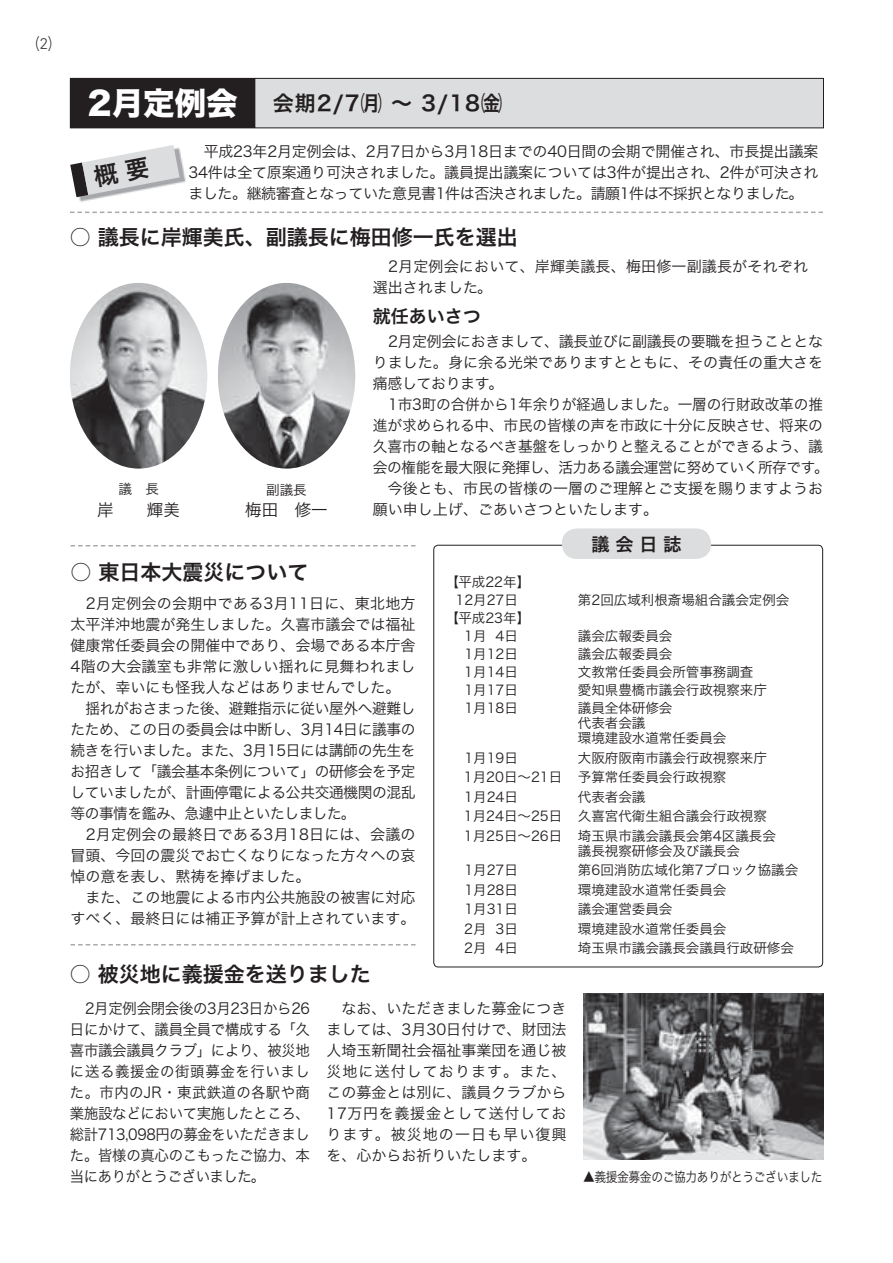
<style>
.page{position:relative;width:893px;height:1263px;background:#fff}
.page>*{position:absolute;margin:0;border:0;box-sizing:border-box;transform-origin:0 0}
.t1{font:21px "Hira Kaku Pro W6 90 pv RKSJ H";color:#231f20}
.t2{font:18px "Hira Kaku Pro W6 90 pv RKSJ H";color:#231f20}
.t3{font:16.5px "Hira Kaku Pro W3 90 pv RKSJ H";color:#231f20}
.t4{font:15px/21px "Hira Kaku Pro W3 90 pv RKSJ H";letter-spacing:-.015em;color:#231f20;text-align:justify}
.t5{font:15px/21px "Hira Kaku Pro W3 90 pv RKSJ H";letter-spacing:-.015em;color:#231f20;text-align:justify;scale:.96 1}
.t6{font:15px/21px "Hira Kaku Pro W3 90 pv RKSJ H";letter-spacing:.01em;color:#231f20}
.t7{font:15px "DFP Gothic PCID W3 83 pv RKSJ H";color:#231f20}
.t8{font:13.5px/19.5px "Hira Kaku Pro W3 90 pv RKSJ H";color:#231f20}
.t9{font:13.5px "Hira Kaku Pro W3 90 pv RKSJ H";letter-spacing:-.03em;color:#231f20;scale:.87 1}
.s1{font-family:"Hira Kaku Std W8 90 pv RKSJ H";font-size:31.5px;color:#fff}
</style>
<div class="page">
<div style="left:562px;top:528px;width:149px;height:31px;background:#dcddde;border-radius:15px"></div>
<img style="left:76px;top:150px;width:110px;height:52px">
<svg style="left:70px;top:212px;width:753px;height:1px"></svg>
<img style="left:70px;top:283px;width:137px;height:186px;border-radius:50%">
<img style="left:218px;top:283px;width:137px;height:186px;border-radius:50%">
<img style="left:583px;top:994px;width:240px;height:166px">
<svg style="left:71px;top:545px;width:345px;height:1px"></svg>
<svg style="left:71px;top:944px;width:345px;height:1px"></svg>
<div style="left:70px;top:78px;width:185px;height:50px;background:#231f20"></div>
<div style="left:255px;top:78px;width:568px;height:50px;background:#dcddde"></div>
<hr style="left:255px;top:78px;width:569px;height:1px;background:#231f20">
<hr style="left:823px;top:79px;width:1px;height:48px;background:#231f20">
<hr style="left:70px;top:127px;width:754px;height:1px;background:#231f20">
<svg style="left:70px;top:145px;width:110px;height:52px"></svg>
<p class="t7" style="left:24px;top:38px;width:40px">（2）</p>
<h1 class="t1" style="left:87px;top:95px;width:416px"><span class="s1">2月定例会</span> 会期2/7㈪ ～ 3/18㈮</h1>
<p class="t4" style="left:188px;top:143px;width:632px">　平成23年2月定例会は、2月7日から3月18日までの40日間の会期で開催され、市長提出議案34件は全て原案通り可決されました。議員提出議案については3件が提出され、2件が可決されました。継続審査となっていた意見書1件は否決されました。請願1件は不採択となりました。</p>
<h1 class="t1" style="left:70px;top:230px;width:449px">○ 議長に岸輝美氏、副議長に梅田修一氏を選出</h1>
<p class="t6" style="left:373px;top:258px;width:437px">　2月定例会において、岸輝美議長、梅田修一副議長がそれぞれ選出されました。</p>
<p class="t8" style="left:118px;top:481px;width:42px">議　長</p>
<p class="t3" style="left:97px;top:504px;width:84px">岸　　輝美</p>
<p class="t8" style="left:266px;top:482px;width:42px">副議長</p>
<p class="t3" style="left:245px;top:504px;width:84px">梅田　修一</p>
<p class="t2" style="left:373px;top:309px;width:109px">就任あいさつ</p>
<p class="t4" style="left:373px;top:333px;width:452px">　2月定例会におきまして、議長並びに副議長の要職を担うこととなりました。身に余る光栄でありますとともに、その責任の重大さを痛感しております。</p>
<p class="t4" style="left:373px;top:396px;width:457px;text-align:left;text-indent:15px">1市3町の合併から1年余りが経過しました。一層の行財政改革の推進が求められる中、市民の皆様の声を市政に十分に反映させ、将来の久喜市の軸となるべき基盤をしっかりと整えることができるよう、議会の権能を最大限に発揮し、活力ある議会運営に努めていく所存です。　今後とも、市民の皆様の一層のご理解とご支援を賜りますようお願い申し上げ、ごあいさつといたします。</p>
<p class="t2" style="left:591px;top:537px;width:91px">議会日誌</p>
<h1 class="t1" style="left:71px;top:564px;width:239px">○ 東日本大震災について</h1>
<p class="t4" style="left:71px;top:595px;width:347px">　2月定例会の会期中である3月11日に、東北地方太平洋沖地震が発生しました。久喜市議会では福祉健康常任委員会の開催中であり、会場である本庁舎4階の大会議室も非常に激しい揺れに見舞われましたが、幸いにも怪我人などはありませんでした。</p>
<p class="t4" style="left:71px;top:700px;width:347px;text-align:left;text-indent:15px">揺れがおさまった後、避難指示に従い屋外へ避難したため、この日の委員会は中断し、3月14日に議事の続きを行いました。また、3月15日には講師の先生をお招きして「議会基本条例について」の研修会を予定していましたが、計画停電による公共交通機関の混乱等の事情を鑑み、急遽中止といたしました。<br>　2月定例会の最終日である3月18日には、会議の冒頭、今回の震災でお亡くなりになった方々への哀悼の意を表し、黙祷を捧げました。<br>　また、この地震による市内公共施設の被害に対応すべく、最終日には補正予算が計上されています。</p>
<p class="t8" style="left:445px;top:575px;width:86px;line-height:18px;text-align:center">【平成22年】<br>12月27日</p>
<p class="t8" style="left:445px;top:611px;width:86px;line-height:18px;text-align:center">【平成23年】<br>1月 4日</p>
<p class="t8" style="left:578px;top:592px;width:213px">第2回広域利根斎場組合議会定例会</p>
<p class="t8" style="left:578px;top:628px;width:96px">議会広報委員会</p>
<p class="t8" style="left:464px;top:646px;width:55px">1月12日</p>
<p class="t8" style="left:578px;top:646px;width:96px">議会広報委員会</p>
<p class="t8" style="left:464px;top:664px;width:55px">1月14日</p>
<p class="t8" style="left:578px;top:664px;width:177px">文教常任委員会所管事務調査</p>
<p class="t8" style="left:464px;top:682px;width:55px">1月17日</p>
<p class="t8" style="left:578px;top:682px;width:190px">愛知県豊橋市議会行政視察来庁</p>
<p class="t8" style="left:464px;top:700px;width:55px">1月18日</p>
<p class="t8" style="left:578px;top:702px;width:150px;line-height:15px">議員全体研修会<br>代表者会議<br>環境建設水道常任委員会</p>
<p class="t8" style="left:464px;top:749px;width:55px">1月19日</p>
<p class="t8" style="left:464px;top:749px;width:305px;text-indent:114px">大阪府阪南市議会行政視察来庁<br>1月20日～21日 予算常任委員会行政視察<br>1月24日</p>
<p class="t8" style="left:464px;top:788px;width:313px;text-indent:114px">代表者会議<br>1月24日～25日 久喜宮代衛生組合議会行政視察<br>1月25日～26日 埼玉県市議会議長会第4区議長会</p>
<p class="t8" style="left:578px;top:842px;width:163px">議長視察研修会及び議長会</p>
<p class="t8" style="left:464px;top:862px;width:55px">1月27日</p>
<p class="t8" style="left:578px;top:862px;width:222px">第6回消防広域化第7ブロック協議会</p>
<p class="t8" style="left:464px;top:881px;width:55px">1月28日</p>
<p class="t8" style="left:578px;top:881px;width:150px">環境建設水道常任委員会</p>
<p class="t8" style="left:464px;top:901px;width:55px">1月31日</p>
<p class="t8" style="left:578px;top:901px;width:96px">議会運営委員会</p>
<p class="t8" style="left:464px;top:920px;width:55px">2月 3日</p>
<p class="t8" style="left:578px;top:920px;width:150px">環境建設水道常任委員会</p>
<p class="t8" style="left:464px;top:940px;width:55px">2月 4日</p>
<p class="t8" style="left:578px;top:940px;width:217px">埼玉県市議会議長会議員行政研修会</p>
<h1 class="t1" style="left:70px;top:966px;width:302px">○ 被災地に義援金を送りました</h1>
<p class="t5" style="left:70px;top:999px;width:252px;text-indent:15px">2月定例会閉会後の3月23日から26日にかけて、議員全員で構成する「久喜市議会議員クラブ」により、被災地に送る義援金の街頭募金を行いました。市内のJR・東武鉄道の各駅や商業施設などにおいて実施したところ、総計713,098円の募金をいただきました。皆様の真心のこもったご協力、本当にありがとうございました。</p>
<p class="t4" style="left:326px;top:999px;width:241px">　なお、いただきました募金につきましては、3月30日付けで、財団法人埼玉新聞社会福祉事業団を通じ被災地に送付しております。また、この募金とは別に、議員クラブから17万円を義援金として送付しております。被災地の一日も早い復興を、心からお祈りいたします。</p>
<p class="t9" style="left:583px;top:1171px;width:277px">▲義援金募金のご協力ありがとうございました</p>
</div>
